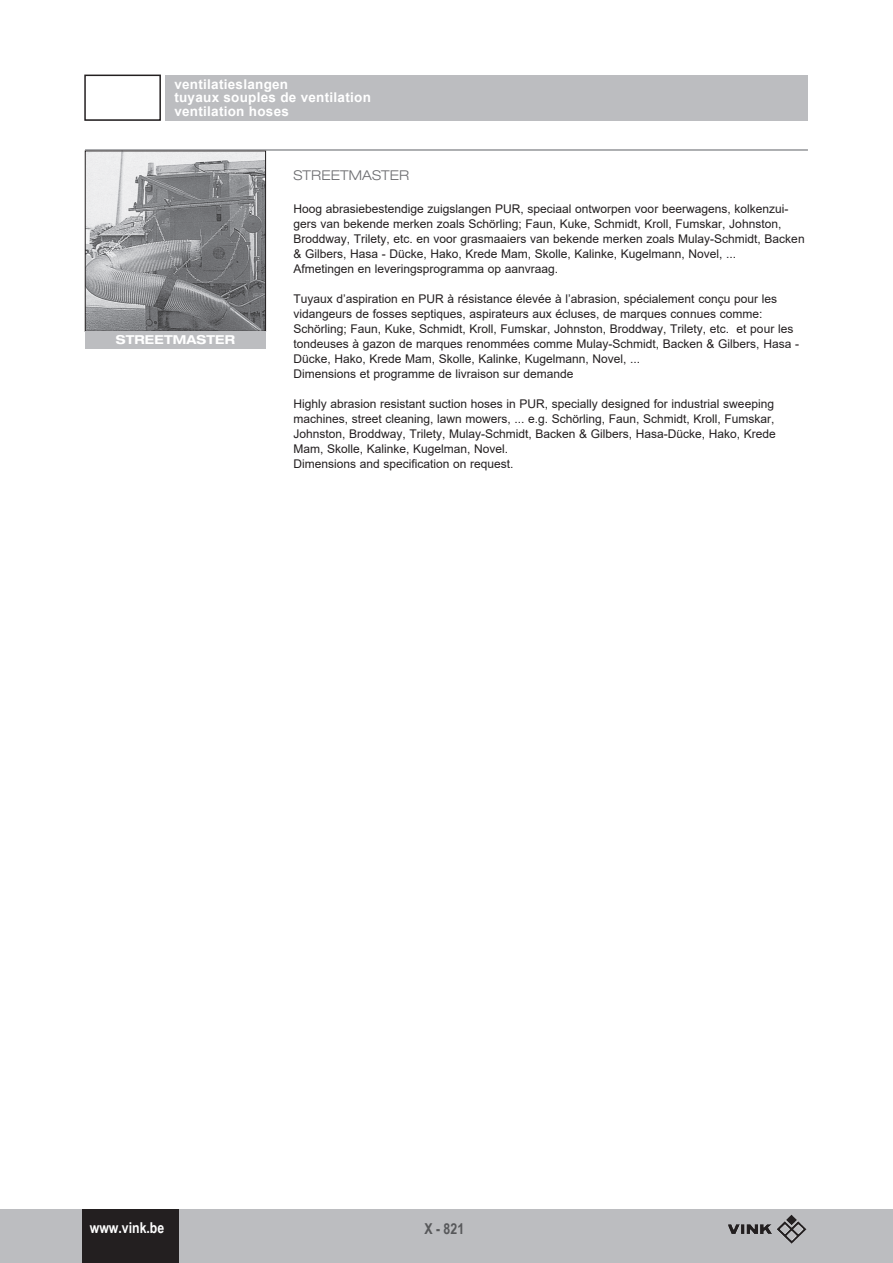
<style>
.page{position:relative;width:893px;height:1263px;background:#fff}
.page>*{position:absolute;margin:0;border:0;box-sizing:border-box;transform-origin:0 0}
.t1{font:700 15px "Arial Narrow";color:#fff}
.t2{font:700 15px "Arial Narrow";color:#57585a}
.t3{font:700 13.5px/13.5px "Arial";letter-spacing:.02em;color:#fff}
.t4{font:300 expanded 13.5px "Helvetica Neue LT";letter-spacing:.01em;color:#6c6d70}
.t5{font:700 expanded 12.3px "Helvetica Neue LT";letter-spacing:.015em;color:#fff}
.t6{font:12px/15px "Arial";color:#231f20}
</style>
<div class="page">
<div style="left:0;top:1209px;width:893px;height:54px;background:#bcbdc0"></div>
<div style="left:82px;top:1209px;width:96px;height:54px;background:#231f20"></div>
<div style="left:166px;top:75px;width:642px;height:45px;background:#bcbdc0"></div>
<div style="left:84px;top:75px;width:77px;height:46px;border:2px solid #231f20"></div>
<img style="left:777px;top:1214px;width:29px;height:30px">
<hr style="left:85px;top:149px;width:723px;height:2px;background:#939598">
<img style="left:87px;top:153px;width:177px;height:176px">
<div style="left:85px;top:151px;width:181px;height:180px;border:1px solid #231f20"></div>
<div style="left:85px;top:331px;width:181px;height:17px;background:#bcbdc0"></div>
<p class="t3" style="left:174px;top:77px;width:198px">ventilatieslangen<br>tuyaux souples de ventilation ventilation hoses</p>
<p class="t5" style="left:116px;top:332px;width:121px">STREETMASTER</p>
<p class="t4" style="left:293px;top:167px;width:117px">STREETMASTER</p>
<p class="t6" style="left:293px;top:202px;width:513px">Hoog abrasiebestendige zuigslangen PUR, speciaal ontworpen voor beerwagens, kolkenzui&shy;gers van bekende merken zoals Schörling; Faun, Kuke, Schmidt, Kroll, Fumskar, Johnston, Broddway, Trilety, etc. en voor grasmaaiers van bekende merken zoals Mulay-Schmidt, Backen &amp; Gilbers, Hasa - Dücke, Hako, Krede Mam, Skolle, Kalinke, Kugelmann, Novel, ...<br>Afmetingen en leveringsprogramma op aanvraag.</p>
<p class="t6" style="left:293px;top:292px;width:507px">Tuyaux d’aspiration en PUR à résistance élevée à l’abrasion, spécialement conçu pour les vidangeurs de fosses septiques, aspirateurs aux écluses, de marques connues comme:<br>Schörling; Faun, Kuke, Schmidt, Kroll, Fumskar, Johnston, Broddway, Trilety, etc. et pour les tondeuses à gazon de marques renommées comme Mulay-Schmidt, Backen &amp; Gilbers, Hasa - Dücke, Hako, Krede Mam, Skolle, Kalinke, Kugelmann, Novel, ...<br>Dimensions et programme de livraison sur demande</p>
<p class="t6" style="left:293px;top:397px;width:484px">Highly abrasion resistant suction hoses in PUR, specially designed for industrial sweeping machines, street cleaning, lawn mowers, ... e.g. Schörling, Faun, Schmidt, Kroll, Fumskar, Johnston, Broddway, Trilety, Mulay-Schmidt, Backen &amp; Gilbers, Hasa-Dücke, Hako, Krede Mam, Skolle, Kalinke, Kugelman, Novel.<br>Dimensions and specification on request.</p>
<p class="t1" style="left:90px;top:1216px;width:76px">www.vink.be</p>
<p class="t2" style="left:424px;top:1217px;width:41px">X - 821</p>
</div>
